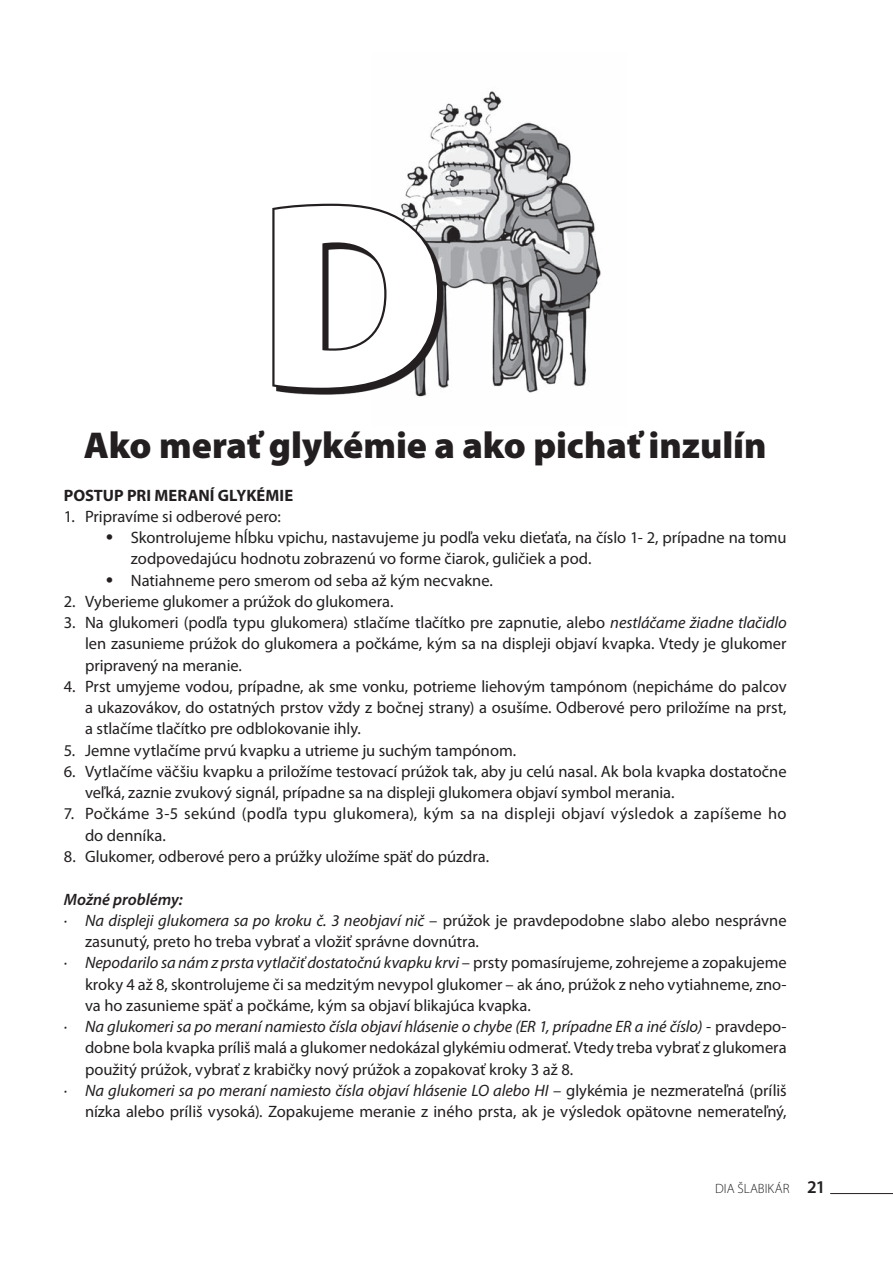
<style>
.page{position:relative;width:893px;height:1263px;background:#fff}
.page>*{position:absolute;margin:0;border:0;box-sizing:border-box;transform-origin:0 0}
.NADPIS1{font:900 264.6px "Myriad Pro";color:#fff}
.NADPIS1-2{font:900 37.5px "Myriad Pro";color:#231f20}
.t1{font:16.5px/21.3px "Myriad Pro";color:#231f20;text-align:justify}
.t2{font:16.5px/21.3px "Myriad Pro";letter-spacing:.02em;color:#231f20}
.t3{font:700 16.5px "Myriad Pro";letter-spacing:.005em;color:#231f20}
.t4{font:italic 600 16.5px "Myriad Pro";color:#231f20}
.t5{font:300 13.5px "Myriad Pro";color:#231f20}
.s1{font-family:"Neo Sans Pro";font-weight:500}
.s2{font-style:italic}
.s3{font-weight:600;font-size:18px}
</style>
<div class="page">
<hr style="left:830px;top:1193px;width:63px;height:1px;background:#231f20">
<img style="left:405px;top:91px;width:184px;height:117px">
<svg style="left:282px;top:208px;width:319px;height:189px"></svg>
<svg style="left:272px;top:201px;width:169px;height:191px"></svg>
<p class="NADPIS1" style="left:258px;top:146px;width:189px">D</p>
<p class="NADPIS1-2" style="left:84px;top:424px;width:684px">Ako merať glykémie a ako pichať inzulín</p>
<p class="t3" style="left:64px;top:484px;width:231px">POSTUP PRI MERANÍ GLYKÉMIE</p>
<p class="t1" style="left:64px;top:505px;width:219px">1. Pripravíme si odberové pero:</p>
<p class="t1" style="left:131px;top:527px;width:657px;text-indent:-25px"><span class="s1">•</span> Skontrolujeme hĺbku vpichu, nastavujeme ju podľa veku dieťaťa, na číslo 1- 2, prípadne na tomu zodpovedajúcu hodnotu zobrazenú vo forme čiarok, guličiek a pod.</p>
<p class="t1" style="left:106px;top:569px;width:388px"><span class="s1">•</span> Natiahneme pero smerom od seba až kým necvakne.</p>
<p class="t1" style="left:64px;top:590px;width:331px">2. Vyberieme glukomer a prúžok do glukomera.</p>
<p class="t1" style="left:85px;top:612px;width:703px;text-indent:-21px">3. Na glukomeri (podľa typu glukomera) stlačíme tlačítko pre zapnutie, alebo <span class="s2">nestláčame žiadne tlačidlo </span>len zasunieme prúžok do glukomera a počkáme, kým sa na displeji objaví kvapka. Vtedy je glukomer pripravený na meranie.</p>
<p class="t1" style="left:85px;top:675px;width:703px;text-indent:-21px">4. Prst umyjeme vodou, prípadne, ak sme vonku, potrieme liehovým tampónom (nepicháme do palcov a ukazovákov, do ostatných prstov vždy z bočnej strany) a osušíme. Odberové pero priložíme na prst, a stlačíme tlačítko pre odblokovanie ihly.</p>
<p class="t1" style="left:64px;top:739px;width:454px">5. Jemne vytlačíme prvú kvapku a utrieme ju suchým tampónom.</p>
<p class="t1" style="left:85px;top:760px;width:703px;text-indent:-21px">6. Vytlačíme väčšiu kvapku a priložíme testovací prúžok tak, aby ju celú nasal. Ak bola kvapka dostatočne veľká, zaznie zvukový signál, prípadne sa na displeji glukomera objaví symbol merania.</p>
<p class="t2" style="left:85px;top:803px;width:703px;text-indent:-21px">7. Počkáme 3-5 sekúnd (podľa typu glukomera), kým sa na displeji objaví výsledok a zapíšeme ho do denníka.</p>
<p class="t1" style="left:64px;top:845px;width:427px">8. Glukomer, odberové pero a prúžky uložíme späť do púzdra.</p>
<p class="t4" style="left:64px;top:888px;width:121px">Možné problémy:</p>
<p class="t1" style="left:85px;top:909px;width:703px;text-indent:-21px"><span class="s2">∙ Na displeji glukomera sa po kroku č. 3 neobjaví nič</span> – prúžok je pravdepodobne slabo alebo nesprávne zasunutý, preto ho treba vybrať a vložiť správne dovnútra.</p>
<p class="t1" style="left:85px;top:952px;width:703px;text-indent:-21px"><span class="s2">∙ Nepodarilo sa nám z prsta vytlačiť dostatočnú kvapku krvi</span> – prsty pomasírujeme, zohrejeme a zopakujeme kroky 4 až 8, skontrolujeme či sa medzitým nevypol glukomer – ak áno, prúžok z neho vytiahneme, zno&shy;va ho zasunieme späť a počkáme, kým sa objaví blikajúca kvapka.</p>
<p class="t1" style="left:85px;top:1016px;width:703px;text-indent:-21px"><span class="s2">∙ Na glukomeri sa po meraní namiesto čísla objaví hlásenie o chybe (ER 1, prípadne ER a iné číslo)</span> - pravdepo&shy;dobne bola kvapka príliš malá a glukomer nedokázal glykémiu odmerať. Vtedy treba vybrať z glukomera použitý prúžok, vybrať z krabičky nový prúžok a zopakovať kroky 3 až 8.</p>
<p class="t1" style="left:64px;top:1079px;width:724px;text-align:right"><span class="s2">∙ Na glukomeri sa po meraní namiesto čísla objaví hlásenie LO alebo HI</span> – glykémia je nezmerateľná (príliš nízka alebo príliš vysoká). Zopakujeme meranie z iného prsta, ak je výsledok opätovne nemerateľný,</p>
<p class="t5" style="left:715px;top:1181px;width:112px">DIA ŠLABIKÁR <span class="s3">21</span></p>
</div>
